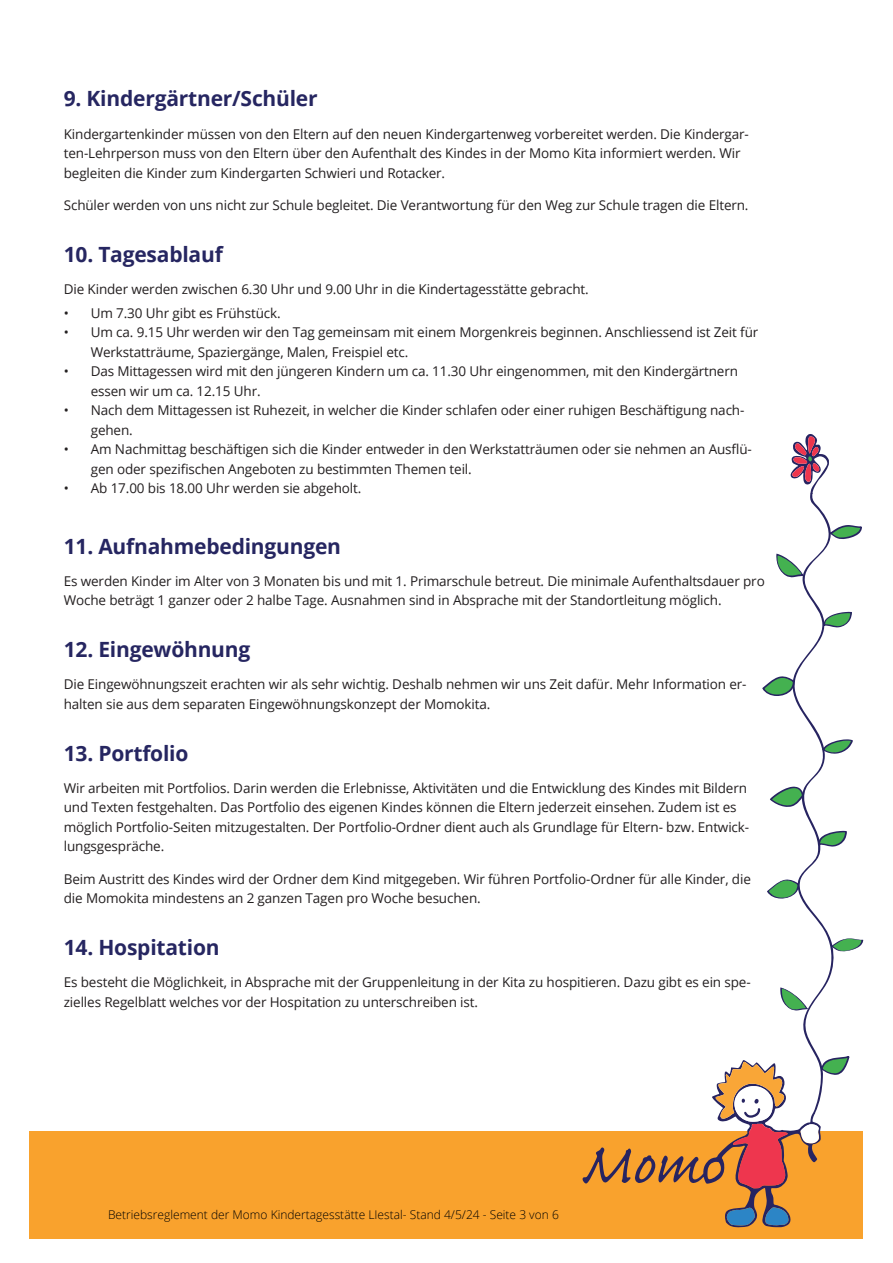
<style>
.page{position:relative;width:893px;height:1263px;background:#fff}
.page>*{position:absolute;margin:0;border:0;box-sizing:border-box;transform-origin:0 0}
.t1{font:700 21px "Open Sans";letter-spacing:-.01em;color:#262661}
.t2{font:13.5px/19.5px "Open Sans";letter-spacing:-.01em;color:#231f20}
.t3{font:300 12px "Open Sans";color:#000}
</style>
<div class="page">
<div style="left:30px;top:1131px;width:833px;height:107px;background:#f9a22d"></div>
<svg style="left:583px;top:434px;width:280px;height:793px"></svg>
<h1 class="t1" style="left:64px;top:84px;width:255px">9. Kindergärtner/Schüler</h1>
<p class="t2" style="left:64px;top:124px;width:687px">Kindergartenkinder müssen von den Eltern auf den neuen Kindergartenweg vorbereitet werden. Die Kindergar&shy;ten-Lehrperson muss von den Eltern über den Aufenthalt des Kindes in der Momo Kita informiert werden. Wir begleiten die Kinder zum Kindergarten Schwieri und Rotacker.</p>
<p class="t2" style="left:64px;top:195px;width:686px">Schüler werden von uns nicht zur Schule begleitet. Die Verantwortung für den Weg zur Schule tragen die Eltern.</p>
<h1 class="t1" style="left:64px;top:239px;width:161px">10. Tagesablauf</h1>
<p class="t2" style="left:64px;top:279px;width:526px">Die Kinder werden zwischen 6.30 Uhr und 9.00 Uhr in die Kindertagesstätte gebracht.</p>
<p class="t2" style="left:64px;top:303px;width:218px">• Um 7.30 Uhr gibt es Frühstück.</p>
<p class="t2" style="left:91px;top:322px;width:669px;text-indent:-27px">• Um ca. 9.15 Uhr werden wir den Tag gemeinsam mit einem Morgenkreis beginnen. Anschliessend ist Zeit für<br>Werkstatträume, Spaziergänge, Malen, Freispiel etc.</p>
<p class="t2" style="left:91px;top:361px;width:649px;text-indent:-27px">• Das Mittagessen wird mit den jüngeren Kindern um ca. 11.30 Uhr eingenommen, mit den Kindergärtnern essen wir um ca. 12.15 Uhr.</p>
<p class="t2" style="left:91px;top:400px;width:655px;text-indent:-27px">• Nach dem Mittagessen ist Ruhezeit, in welcher die Kinder schlafen oder einer ruhigen Beschäftigung nach&shy;gehen.</p>
<p class="t2" style="left:91px;top:439px;width:663px;text-indent:-27px">• Am Nachmittag beschäftigen sich die Kinder entweder in den Werkstatträumen oder sie nehmen an Ausflü&shy;gen oder spezifischen Angeboten zu bestimmten Themen teil.</p>
<p class="t2" style="left:64px;top:478px;width:299px">• Ab 17.00 bis 18.00 Uhr werden sie abgeholt.</p>
<h1 class="t1" style="left:64px;top:531px;width:279px">11. Aufnahmebedingungen</h1>
<p class="t2" style="left:64px;top:571px;width:702px">Es werden Kinder im Alter von 3 Monaten bis und mit 1. Primarschule betreut. Die minimale Aufenthaltsdauer pro<br>Woche beträgt 1 ganzer oder 2 halbe Tage. Ausnahmen sind in Absprache mit der Standortleitung möglich.</p>
<h1 class="t1" style="left:64px;top:635px;width:188px">12. Eingewöhnung</h1>
<p class="t2" style="left:64px;top:674px;width:684px">Die Eingewöhnungszeit erachten wir als sehr wichtig. Deshalb nehmen wir uns Zeit dafür. Mehr Information er&shy;halten sie aus dem separaten Eingewöhnungskonzept der Momokita.</p>
<h1 class="t1" style="left:64px;top:738px;width:126px">13. Portfolio</h1>
<p class="t2" style="left:64px;top:778px;width:687px">Wir arbeiten mit Portfolios. Darin werden die Erlebnisse, Aktivitäten und die Entwicklung des Kindes mit Bildern und Texten festgehalten. Das Portfolio des eigenen Kindes können die Eltern jederzeit einsehen. Zudem ist es möglich Portfolio-Seiten mitzugestalten. Der Portfolio-Ordner dient auch als Grundlage für Eltern- bzw. Entwick&shy;lungsgespräche.</p>
<p class="t2" style="left:64px;top:868px;width:689px">Beim Austritt des Kindes wird der Ordner dem Kind mitgegeben. Wir führen Portfolio-Ordner für alle Kinder, die die Momokita mindestens an 2 ganzen Tagen pro Woche besuchen.</p>
<h1 class="t1" style="left:64px;top:932px;width:157px">14. Hospitation</h1>
<p class="t2" style="left:64px;top:972px;width:688px">Es besteht die Möglichkeit, in Absprache mit der Gruppenleitung in der Kita zu hospitieren. Dazu gibt es ein spe&shy;zielles Regelblatt welches vor der Hospitation zu unterschreiben ist.</p>
<p class="t3" style="left:108px;top:1207px;width:452px">Betriebsreglement der Momo Kindertagesstätte LIestal- Stand 4/5/24 - Seite 3 von 6</p>
</div>
